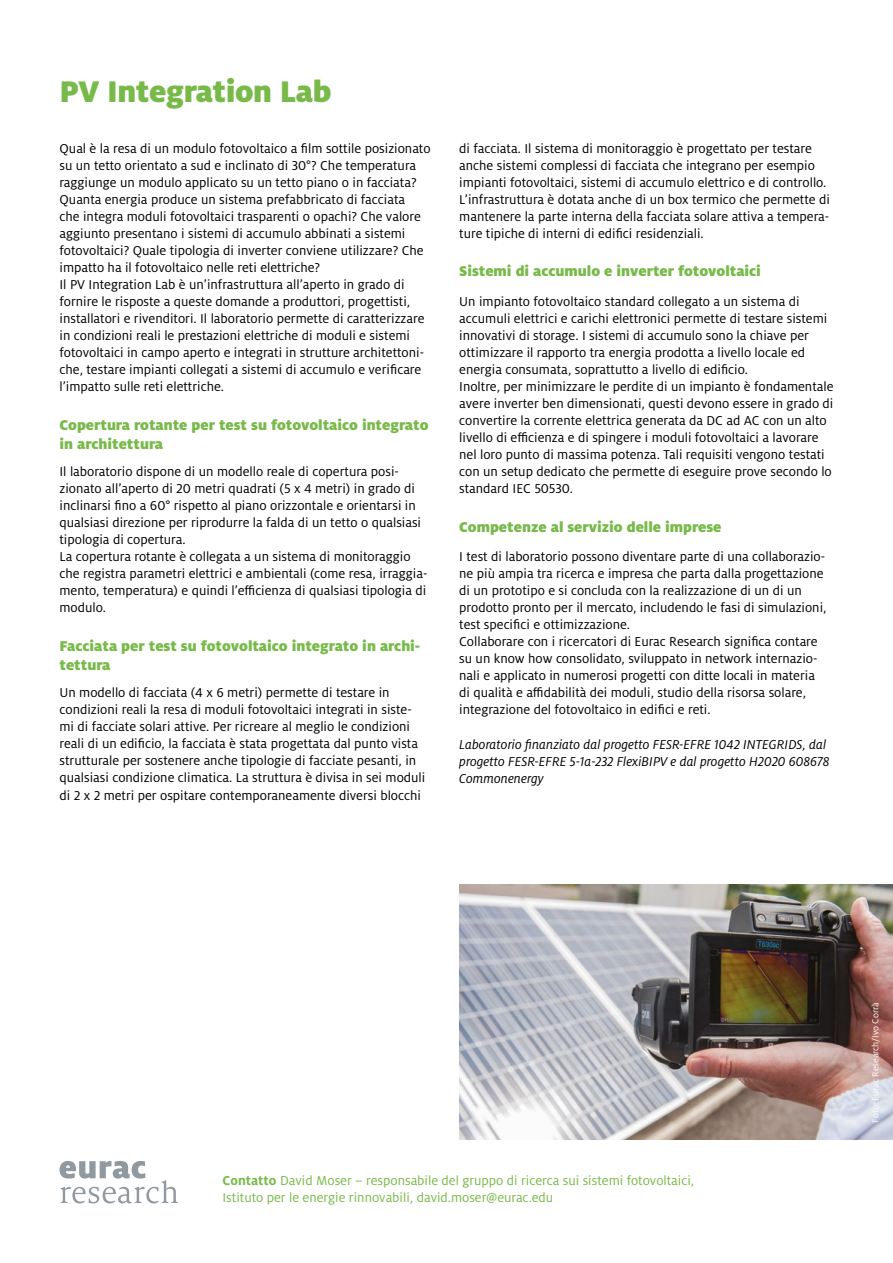
<style>
.page{position:relative;width:893px;height:1263px;background:#fff}
.page>*{position:absolute;margin:0;border:0;box-sizing:border-box;transform-origin:0 0}
.t1{font:900 33px "Milo Pro";letter-spacing:-.015em;color:#78ba49}
.t2{font:900 15.75px/19.2px "Milo Pro";letter-spacing:-.005em;color:#78ba49}
.t3{font:14.25px/17px "Milo Pro";color:#000}
.t4{font:italic 14.25px/17px "Milo Pro";color:#000}
.t5{font:14.25px/17px "Milo Pro";color:#78ba49}
.t6{font:9.75px "Milo Pro";color:#fff}
.s1{font-weight:700}
</style>
<div class="page">
<svg style="left:60px;top:1161px;width:118px;height:42px"></svg>
<img style="left:459px;top:884px;width:434px;height:256px">
<h1 class="t1" style="left:60px;top:72px;width:273px">PV Integration Lab</h1>
<p class="t3" style="left:60px;top:140px;width:373px">Qual è la resa di un modulo fotovoltaico a film sottile posizionato su un tetto orientato a sud e inclinato di 30°? Che temperatura raggiunge un modulo applicato su un tetto piano o in facciata?<br>Quanta energia produce un sistema prefabbricato di facciata<br>che integra moduli fotovoltaici trasparenti o opachi? Che valore aggiunto presentano i sistemi di accumulo abbinati a sistemi fotovoltaici? Quale tipologia di inverter conviene utilizzare? Che impatto ha il fotovoltaico nelle reti elettriche?<br>Il PV Integration Lab è un’infrastruttura all’aperto in grado di fornire le risposte a queste domande a produttori, progettisti, installatori e rivenditori. Il laboratorio permette di caratterizzare in condizioni reali le prestazioni elettriche di moduli e sistemi fotovoltaici in campo aperto e integrati in strutture architettoni&shy;che, testare impianti collegati a sistemi di accumulo e verificare l’impatto sulle reti elettriche.</p>
<p class="t2" style="left:60px;top:415px;width:370px">Copertura rotante per test su fotovoltaico integrato in architettura</p>
<p class="t3" style="left:60px;top:463px;width:369px">Il laboratorio dispone di un modello reale di copertura posi&shy;zionato all’aperto di 20 metri quadrati (5 x 4 metri) in grado di inclinarsi fino a 60° rispetto al piano orizzontale e orientarsi in qualsiasi direzione per riprodurre la falda di un tetto o qualsiasi tipologia di copertura.<br>La copertura rotante è collegata a un sistema di monitoraggio che registra parametri elettrici e ambientali (come resa, irraggia&shy;mento, temperatura) e quindi l’efficienza di qualsiasi tipologia di modulo.</p>
<p class="t2" style="left:60px;top:636px;width:362px">Facciata per test su fotovoltaico integrato in archi&shy;tettura</p>
<p class="t3" style="left:60px;top:684px;width:367px">Un modello di facciata (4 x 6 metri) permette di testare in condizioni reali la resa di moduli fotovoltaici integrati in siste&shy;mi di facciate solari attive. Per ricreare al meglio le condizioni reali di un edificio, la facciata è stata progettata dal punto vista strutturale per sostenere anche tipologie di facciate pesanti, in qualsiasi condizione climatica. La struttura è divisa in sei moduli di 2 x 2 metri per ospitare contemporaneamente diversi blocchi</p>
<p class="t3" style="left:459px;top:140px;width:372px">di facciata. Il sistema di monitoraggio è progettato per testare anche sistemi complessi di facciata che integrano per esempio impianti fotovoltaici, sistemi di accumulo elettrico e di controllo.<br>L’infrastruttura è dotata anche di un box termico che permette di mantenere la parte interna della facciata solare attiva a tempera&shy;ture tipiche di interni di edifici residenziali.</p>
<p class="t2" style="left:459px;top:262px;width:303px">Sistemi di accumulo e inverter fotovoltaici</p>
<p class="t3" style="left:459px;top:293px;width:376px">Un impianto fotovoltaico standard collegato a un sistema di accumuli elettrici e carichi elettronici permette di testare sistemi innovativi di storage. I sistemi di accumulo sono la chiave per ottimizzare il rapporto tra energia prodotta a livello locale ed energia consumata, soprattutto a livello di edificio.<br>Inoltre, per minimizzare le perdite di un impianto è fondamentale avere inverter ben dimensionati, questi devono essere in grado di convertire la corrente elettrica generata da DC ad AC con un alto livello di efficienza e di spingere i moduli fotovoltaici a lavorare nel loro punto di massima potenza. Tali requisiti vengono testati con un setup dedicato che permette di eseguire prove secondo lo standard IEC 50530.</p>
<p class="t2" style="left:459px;top:517px;width:264px">Competenze al servizio delle imprese</p>
<p class="t3" style="left:459px;top:548px;width:369px">I test di laboratorio possono diventare parte di una collaborazio&shy;ne più ampia tra ricerca e impresa che parta dalla progettazione di un prototipo e si concluda con la realizzazione di un di un prodotto pronto per il mercato, includendo le fasi di simulazioni, test specifici e ottimizzazione.<br>Collaborare con i ricercatori di Eurac Research significa contare su un know how consolidato, sviluppato in network internazio&shy;nali e applicato in numerosi progetti con ditte locali in materia di qualità e affidabilità dei moduli, studio della risorsa solare, integrazione del fotovoltaico in edifici e reti.</p>
<p class="t4" style="left:459px;top:736px;width:372px">Laboratorio finanziato dal progetto FESR-EFRE 1042 INTEGRIDS, dal progetto FESR-EFRE 5-1a-232 FlexiBIPV e dal progetto H2020 608678<br>Commonenergy</p>
<p class="t5" style="left:223px;top:1172px;width:473px"><span class="s1">Contatto</span> David Moser – responsabile del gruppo di ricerca sui sistemi fotovoltaici,<br>Istituto per le energie rinnovabili, david.moser@eurac.edu</p>
<p class="t6" style="left:870px;top:1123px;width:122px;rotate:-90deg">Foto: Eurac Research/Ivo Corrà</p>
</div>
